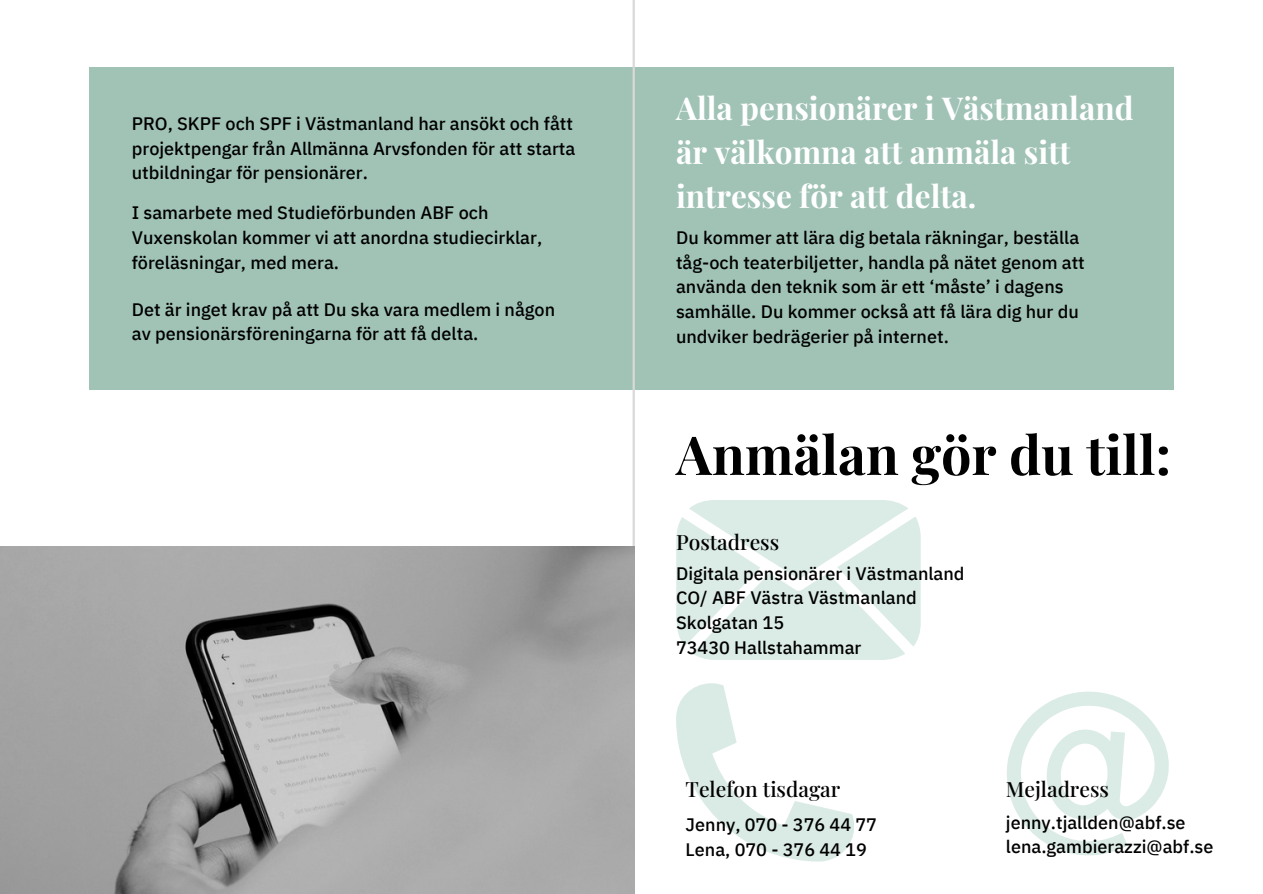
<style>
.page{position:relative;width:1263px;height:894px;background:#fff}
.page>*{position:absolute;margin:0;border:0;box-sizing:border-box;transform-origin:0 0}
.t1{font:700 53.7px "Playfair Display";color:#000}
.t2{font:700 31.5px/43.8px "Playfair Display";color:#fff}
.t3{font:500 21px "Playfair Display";color:#000}
.t4{font:500 18px/24.8px "IBM Plex Sans Thai";color:#000}
</style>
<div class="page">
<div style="left:89px;top:68px;width:1084px;height:322px;background:#a0c3b6"></div>
<hr style="left:633px;top:0;width:2px;height:893px;background:#d9d9d9">
<img style="left:0;top:546px;width:634px;height:347px">
<svg style="left:1007px;top:691px;width:162px;height:164px"></svg>
<svg style="left:676px;top:500px;width:245px;height:159px"></svg>
<svg style="left:676px;top:683px;width:178px;height:177px"></svg>
<p class="t4" style="left:132px;top:111px;width:445px">PRO, SKPF och SPF i Västmanland har ansökt och fått projektpengar från Allmänna Arvsfonden för att starta utbildningar för pensionärer.</p>
<p class="t4" style="left:132px;top:201px;width:412px">I samarbete med Studieförbunden ABF och<br>Vuxenskolan kommer vi att anordna studiecirklar, föreläsningar, med mera.</p>
<h2 class="t4" style="left:132px;top:297px;width:425px">Det är inget krav på att Du ska vara medlem i någon av pensionärsföreningarna för att få delta.</h2>
<p class="t2" style="left:676px;top:85px;width:459px">Alla pensionärer i Västmanland är välkomna att anmäla sitt intresse för att delta.</p>
<h1 class="t4" style="left:676px;top:225px;width:410px">Du kommer att lära dig betala räkningar, beställa tåg-och teaterbiljetter, handla på nätet genom att använda den teknik som är ett ‘måste’ i dagens samhälle. Du kommer också att få lära dig hur du undviker bedrägerier på internet.</h1>
<p class="t1" style="left:676px;top:417px;width:497px">Anmälan gör du till:</p>
<p class="t3" style="left:676px;top:527px;width:105px">Postadress</p>
<p class="t4" style="left:676px;top:561px;width:290px">Digitala pensionärer i Västmanland</p>
<p class="t4" style="left:676px;top:585px;width:242px">CO/ ABF Västra Västmanland</p>
<p class="t4" style="left:676px;top:610px;width:110px">Skolgatan 15</p>
<p class="t4" style="left:676px;top:635px;width:187px">73430 Hallstahammar</p>
<p class="t3" style="left:686px;top:774px;width:156px">Telefon tisdagar</p>
<h3 class="t4" style="left:686px;top:811px;width:193px">Jenny, 070 - 376 44 77</h3>
<p class="t4" style="left:686px;top:836px;width:183px">Lena, 070 - 376 44 19</p>
<p class="t3" style="left:1006px;top:774px;width:105px">Mejladress</p>
<h3 class="t4" style="left:1006px;top:809px;width:181px">jenny.tjallden@abf.se</h3>
<p class="t4" style="left:1006px;top:834px;width:209px">lena.gambierazzi@abf.se</p>
</div>
